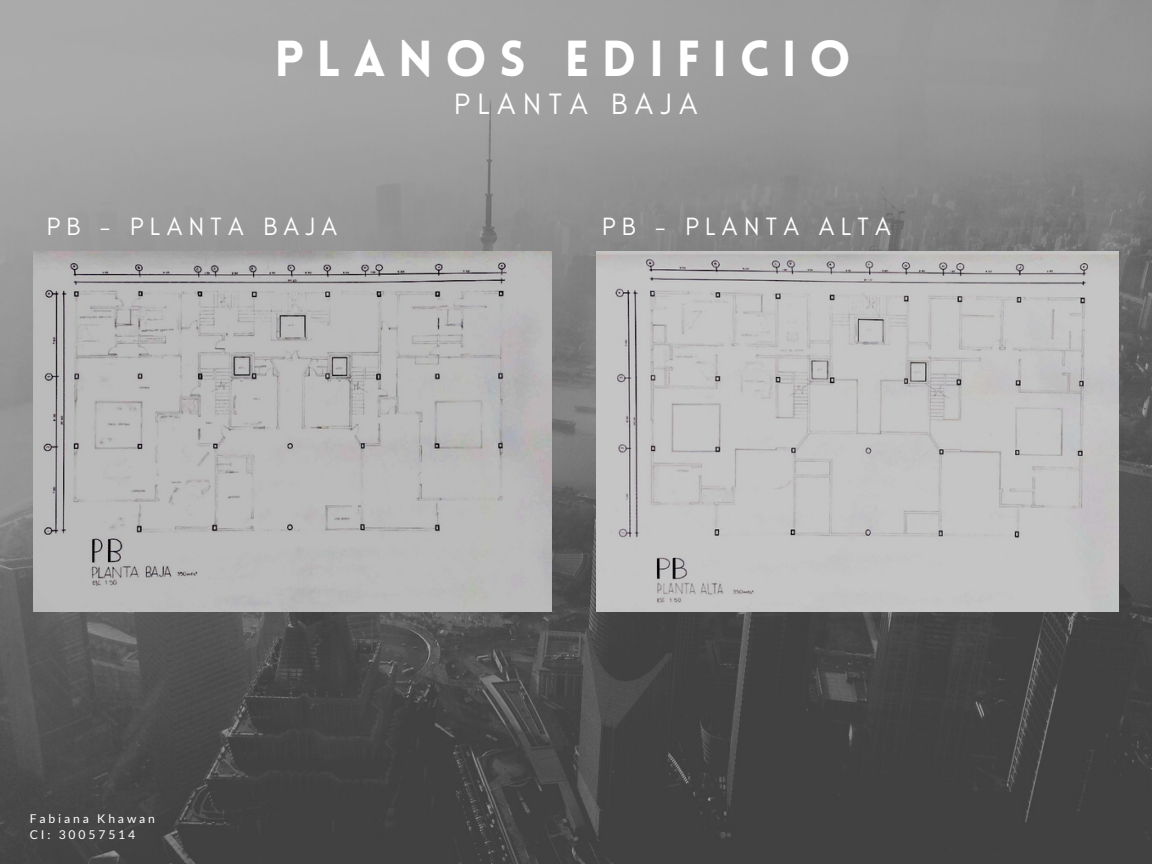
<style>
.page{position:relative;width:1152px;height:864px;background:#fff}
.page>*{position:absolute;margin:0;border:0;box-sizing:border-box;transform-origin:0 0}
.t1{font:900 49.5px "Lovelo";letter-spacing:.25em;color:#fff}
.t2{font:30px "Glacial Indifference";letter-spacing:.25em;color:#fff}
.t3{font:25.5px "Glacial Indifference";letter-spacing:.25em;color:#fff}
.t4{font:12.15px/16.2px "Lato";letter-spacing:.24em;color:#fff}
</style>
<div class="page">
<img style="left:0;top:0;width:1152px;height:864px">
<img style="left:34px;top:252px;width:517px;height:360px">
<img style="left:597px;top:252px;width:522px;height:360px">
<h1 class="t1" style="left:274px;top:39px;width:578px">PLANOS EDIFICIO</h1>
<p class="t2" style="left:454px;top:85px;width:245px">PLANTA BAJA</p>
<p class="t3" style="left:47px;top:211px;width:292px">PB - PLANTA BAJA</p>
<p class="t3" style="left:602px;top:211px;width:290px">PB - PLANTA ALTA</p>
<p class="t4" style="left:30px;top:810px;width:127px">Fabiana Khawan<br>CI: 30057514</p>
</div>
